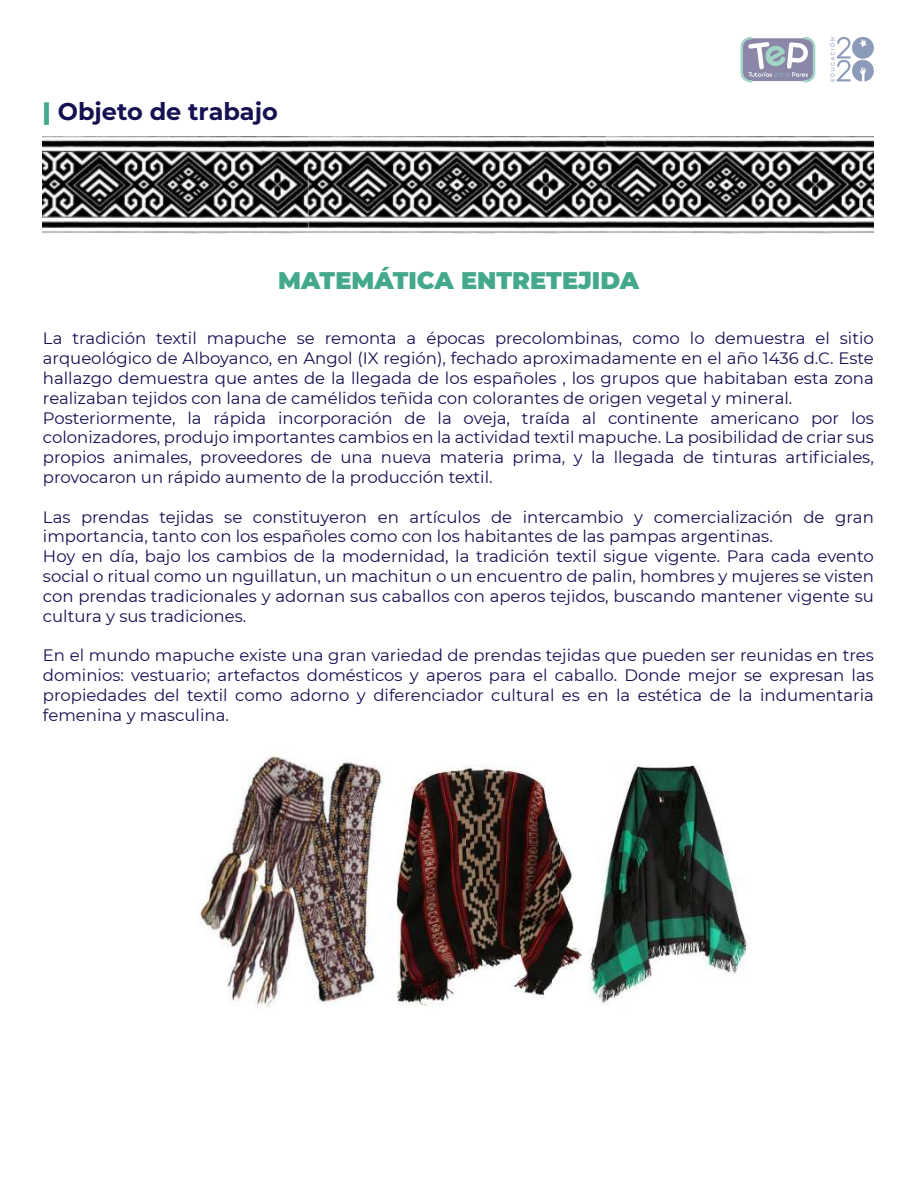
<style>
.page{position:relative;width:918px;height:1188px;background:#fff}
.page>*{position:absolute;margin:0;border:0;box-sizing:border-box;transform-origin:0 0}
.t1{font:900 24px "Montserrat";color:#44a98c}
.t2{font:700 24px "Montserrat";color:#151051}
.t3{font:16.5px/19.8px "Montserrat";color:#151051}
.s1{font-weight:900;color:#44a98c}
</style>
<div class="page">
<img style="left:43px;top:136px;width:831px;height:98px">
<svg style="left:829px;top:37px;width:45px;height:45px"></svg>
<svg style="left:741px;top:37px;width:74px;height:45px"></svg>
<img style="left:198px;top:755px;width:551px;height:253px">
<h1 class="t2" style="left:43px;top:94px;width:236px"><span class="s1">|</span> Objeto de trabajo</h1>
<h1 class="t1" style="left:278px;top:262px;width:363px">MATEMÁTICA ENTRETEJIDA</h1>
<p class="t3" style="left:43px;top:328px;width:832px">La tradición textil mapuche se remonta a épocas precolombinas, como lo demuestra el sitio arqueológico de Alboyanco, en Angol (IX región), fechado aproximadamente en el año 1436 d.C. Este hallazgo demuestra que antes de la llegada de los españoles , los grupos que habitaban esta zona realizaban tejidos con lana de camélidos teñida con colorantes de origen vegetal y mineral.<br>Posteriormente, la rápida incorporación de la oveja, traída al continente americano por los colonizadores, produjo importantes cambios en la actividad textil mapuche. La posibilidad de criar sus propios animales, proveedores de una nueva materia prima, y la llegada de tinturas artificiales, provocaron un rápido aumento de la producción textil.</p>
<p class="t3" style="left:43px;top:506px;width:832px">Las prendas tejidas se constituyeron en artículos de intercambio y comercialización de gran importancia, tanto con los españoles como con los habitantes de las pampas argentinas.<br>Hoy en día, bajo los cambios de la modernidad, la tradición textil sigue vigente. Para cada evento social o ritual como un nguillatun, un machitun o un encuentro de palin, hombres y mujeres se visten con prendas tradicionales y adornan sus caballos con aperos tejidos, buscando mantener vigente su cultura y sus tradiciones.</p>
<p class="t3" style="left:43px;top:645px;width:832px;text-align:justify">En el mundo mapuche existe una gran variedad de prendas tejidas que pueden ser reunidas en tres dominios: vestuario; artefactos domésticos y aperos para el caballo. Donde mejor se expresan las propiedades del textil como adorno y diferenciador cultural es en la estética de la indumentaria femenina y masculina.</p>
</div>
